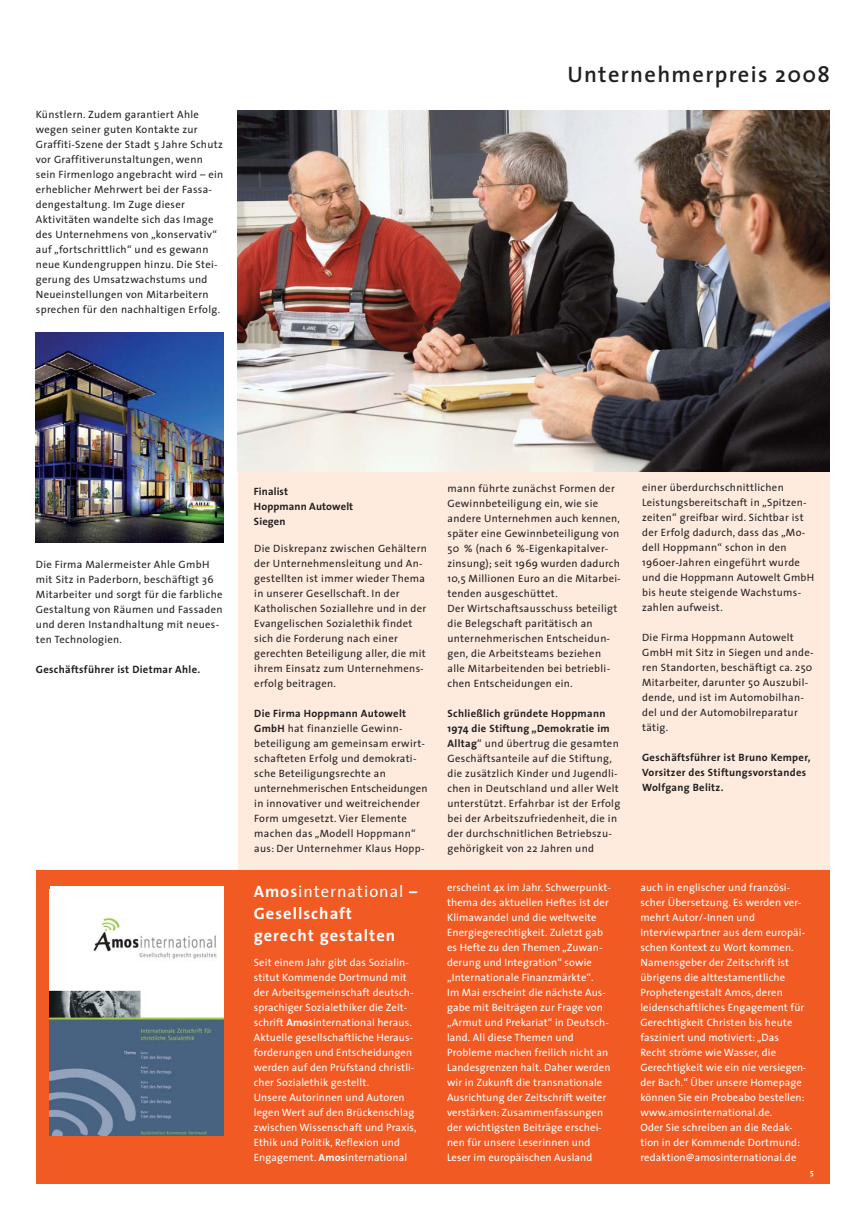
<style>
.page{position:relative;width:865px;height:1219px;background:#fff}
.page>*{position:absolute;margin:0;border:0;box-sizing:border-box;transform-origin:0 0}
.t1{font:600 22.5px "The Sans";letter-spacing:.06em;color:#231f20}
.t2{font:700 16.5px/22.4px "The Sans";letter-spacing:.06em;color:#fff}
.t3{font:10.62px/15px "The Sans";letter-spacing:.03em;color:#231f20}
.t4{font:10.62px/15px "The Sans";letter-spacing:.01em;color:#fff}
.t5{font:700 10.62px/15px "The Sans";letter-spacing:.03em;color:#231f20}
.t6{font:700 10.62px/15px "The Sans";letter-spacing:.01em;color:#231f20}
.t7{font:700 7.88px "The Sans";color:#fff}
.s1{font-weight:700}
.s2{font-weight:400}
</style>
<div class="page">
<div style="left:238px;top:114px;width:591px;height:757px;background:#feebde"></div>
<img style="left:238px;top:110px;width:591px;height:362px">
<img style="left:36px;top:332px;width:188px;height:210px">
<div style="left:36px;top:870px;width:793px;height:313px;background:#f15a22"></div>
<img style="left:50px;top:890px;width:174px;height:246px">
<p class="t3" style="left:36px;top:108px;width:189px">Künstlern. Zudem garantiert Ahle wegen seiner guten Kontakte zur Graffiti-Szene der Stadt 5 Jahre Schutz vor Graffitiverunstaltungen, wenn sein Firmenlogo angebracht wird – ein erheblicher Mehrwert bei der Fassa&shy;dengestaltung. Im Zuge dieser Aktivitäten wandelte sich das Image des Unternehmens von „konservativ“ auf „fortschrittlich“ und es gewann neue Kundengruppen hinzu. Die Stei&shy;gerung des Umsatzwachstums und Neueinstellungen von Mitarbeitern sprechen für den nachhaltigen Erfolg.</p>
<h1 class="t1" style="left:567px;top:66px;width:264px">Unternehmerpreis 2008</h1>
<p class="t3" style="left:36px;top:558px;width:188px">Die Firma Malermeister Ahle GmbH mit Sitz in Paderborn, beschäftigt 36<br>Mitarbeiter und sorgt für die farbliche Gestaltung von Räumen und Fassaden und deren Instandhaltung mit neues&shy;ten Technologien.</p>
<p class="t5" style="left:36px;top:663px;width:166px">Geschäftsführer ist Dietmar Ahle.</p>
<p class="t6" style="left:254px;top:485px;width:101px">Finalist<br>Hoppmann Autowelt<br>Siegen</p>
<p class="t3" style="left:254px;top:542px;width:174px">Die Diskrepanz zwischen Gehältern der Unternehmensleitung und An&shy;gestellten ist immer wieder Thema in unserer Gesellschaft. In der<br>Katholischen Soziallehre und in der<br>Evangelischen Sozialethik findet sich die Forderung nach einer gerechten Beteiligung aller, die mit ihrem Einsatz zum Unternehmens&shy;erfolg beitragen.</p>
<p class="t3" style="left:254px;top:707px;width:175px"><span class="s1">Die Firma Hoppmann Autowelt<br>GmbH</span> hat finanzielle Gewinn&shy;beteiligung am gemeinsam erwirt&shy;schafteten Erfolg und demokrati&shy;sche Beteiligungsrechte an unternehmerischen Entscheidungen in innovativer und weitreichender<br>Form umgesetzt. Vier Elemente machen das „Modell Hoppmann“ aus: Der Unternehmer Klaus Hopp-</p>
<h2 class="t2" style="left:254px;top:881px;width:165px">Amos<span class="s2">international</span> –<br>Gesellschaft<br>gerecht gestalten</h2>
<p class="t4" style="left:254px;top:955px;width:164px">Seit einem Jahr gibt das Sozialin&shy;stitut Kommende Dortmund mit der Arbeitsgemeinschaft deutsch&shy;sprachiger Sozialethiker die Zeit&shy;schrift <span class="s1">Amos</span>international heraus.<br>Aktuelle gesellschaftliche Heraus&shy;forderungen und Entscheidungen werden auf den Prüfstand christli&shy;cher Sozialethik gestellt.<br>Unsere Autorinnen und Autoren legen Wert auf den Brückenschlag zwischen Wissenschaft und Praxis, Ethik und Politik, Reflexion und Engagement. <span class="s1">Amos</span>international</p>
<p class="t3" style="left:447px;top:482px;width:175px">mann führte zunächst Formen der<br>Gewinnbeteiligung ein, wie sie andere Unternehmen auch kennen, später eine Gewinnbeteiligung von<br>50 % (nach 6 %-Eigenkapitalver&shy;zinsung); seit 1969 wurden dadurch<br>10,5 Millionen Euro an die Mitarbei&shy;tenden ausgeschüttet.<br>Der Wirtschaftsausschuss beteiligt die Belegschaft paritätisch an unternehmerischen Entscheidun&shy;gen, die Arbeitsteams beziehen alle Mitarbeitenden bei betriebli&shy;chen Entscheidungen ein.</p>
<p class="t3" style="left:447px;top:707px;width:174px"><span class="s1">Schließlich gründete Hoppmann 1974 die Stiftung „Demokratie im Alltag</span>“ und übertrug die gesamten Geschäftsanteile auf die Stiftung, die zusätzlich Kinder und Jugendli&shy;chen in Deutschland und aller Welt unterstützt. Erfahrbar ist der Erfolg bei der Arbeitszufriedenheit, die in der durchschnitlichen Betriebszu&shy;gehörigkeit von 22 Jahren und</p>
<p class="t3" style="left:642px;top:481px;width:173px">einer überdurchschnittlichen<br>Leistungsbereitschaft in „Spitzen&shy;zeiten“ greifbar wird. Sichtbar ist der Erfolg dadurch, dass das „Mo&shy;dell Hoppmann“ schon in den<br>1960er-Jahren eingeführt wurde und die Hoppmann Autowelt GmbH bis heute steigende Wachstums&shy;zahlen aufweist.</p>
<p class="t3" style="left:642px;top:631px;width:173px">Die Firma Hoppmann Autowelt<br>GmbH mit Sitz in Siegen und ande&shy;ren Standorten, beschäftigt ca. 250<br>Mitarbeiter, darunter 50 Auszubil&shy;dende, und ist im Automobilhan&shy;del und der Automobilreparatur tätig.</p>
<p class="t5" style="left:642px;top:751px;width:170px">Geschäftsführer ist Bruno Kemper,<br>Vorsitzer des Stiftungsvorstandes<br>Wolfgang Belitz.</p>
<p class="t4" style="left:447px;top:880px;width:165px">erscheint 4x im Jahr. Schwerpunkt&shy;thema des aktuellen Heftes ist der<br>Klimawandel und die weltweite<br>Energiegerechtigkeit. Zuletzt gab es Hefte zu den Themen „Zuwan&shy;derung und Integration“ sowie „Internationale Finanzmärkte“.<br>Im Mai erscheint die nächste Aus&shy;gabe mit Beiträgen zur Frage von „Armut und Prekariat“ in Deutsch&shy;land. All diese Themen und<br>Probleme machen freilich nicht an<br>Landesgrenzen halt. Daher werden wir in Zukunft die transnationale<br>Ausrichtung der Zeitschrift weiter verstärken: Zusammenfassungen der wichtigsten Beiträge erschei&shy;nen für unsere Leserinnen und<br>Leser im europäischen Ausland</p>
<p class="t4" style="left:640px;top:880px;width:168px">auch in englischer und französi&shy;scher Übersetzung. Es werden ver&shy;mehrt Autor/-Innen und<br>Interviewpartner aus dem europäi&shy;schen Kontext zu Wort kommen.<br>Namensgeber der Zeitschrift ist übrigens die alttestamentliche<br>Prophetengestalt Amos, deren leidenschaftliches Engagement für<br>Gerechtigkeit Christen bis heute fasziniert und motiviert: „Das<br>Recht ströme wie Wasser, die<br>Gerechtigkeit wie ein nie versiegen&shy;der Bach.“ Über unsere Homepage können Sie ein Probeabo bestellen: www.amosinternational.de.<br>Oder Sie schreiben an die Redak&shy;tion in der Kommende Dortmund: redaktion@amosinternational.de</p>
<p class="t7" style="left:810px;top:1169px;width:5px">5</p>
</div>
